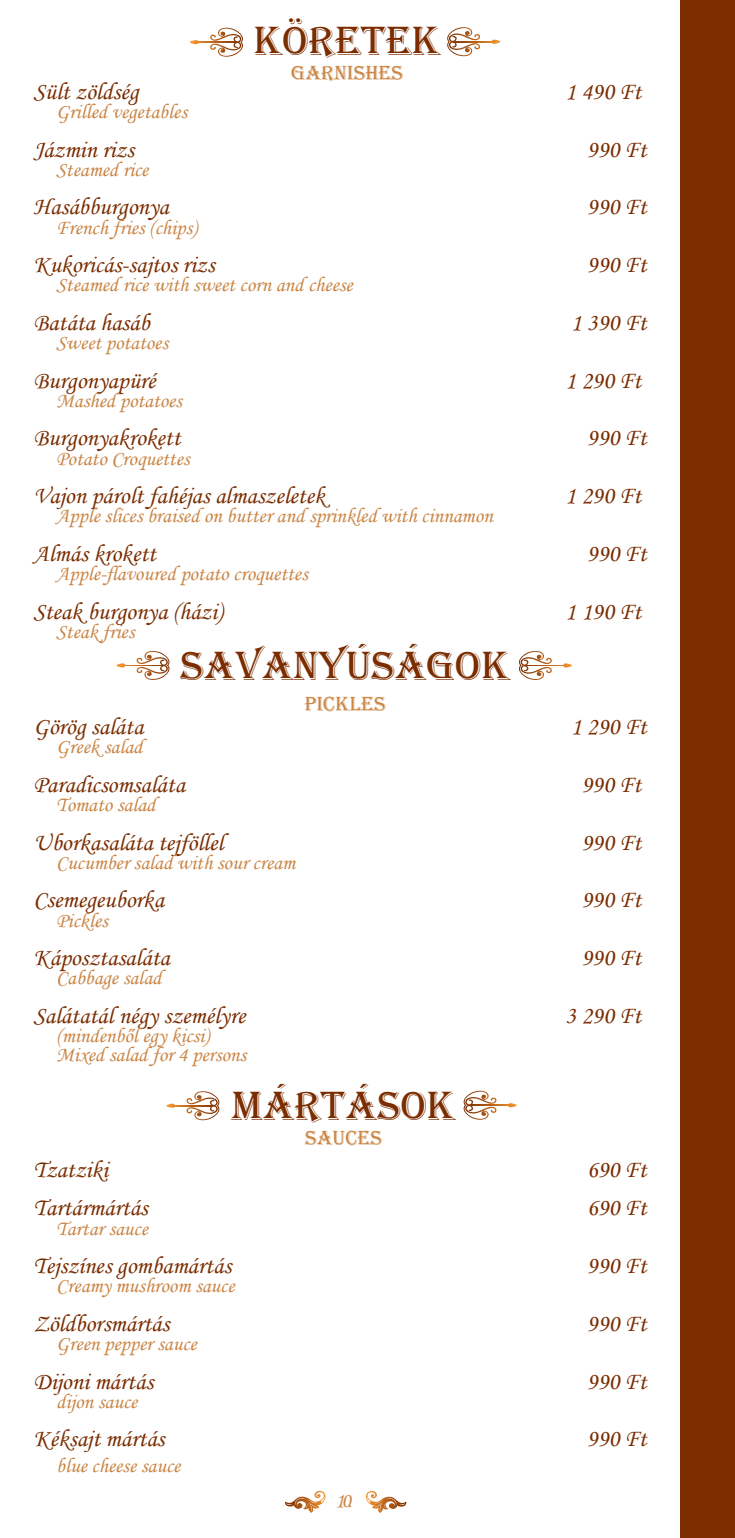
<style>
.page{position:relative;width:735px;height:1538px;background:#fff}
.page>*{position:absolute;margin:0;border:0;box-sizing:border-box;transform-origin:0 0}
.t1{font:42px "Algerian";color:#7b2d00}
.Ételnév{font:24.5px "Monotype Corsiva";color:#7b2d00}
.készült{font:21px "Monotype Corsiva";color:#ca8544}
.t2{font:21px "Algerian";color:#ca8544}
</style>
<div class="page">
<svg style="left:365px;top:1491px;width:42px;height:22px"></svg>
<svg style="left:285px;top:1490px;width:40px;height:23px"></svg>
<div style="left:680px;top:0;width:49px;height:1538px;background:#7b2d00"></div>
<div style="left:729px;top:0;width:5px;height:1538px;background:#7b2d00"></div>
<svg style="left:186px;top:1091px;width:34px;height:29px"></svg>
<svg style="left:166px;top:1103px;width:9px;height:5px"></svg>
<svg style="left:174px;top:1105px;width:38px;height:1px"></svg>
<svg style="left:463px;top:1091px;width:33px;height:29px"></svg>
<svg style="left:507px;top:1103px;width:9px;height:4px"></svg>
<svg style="left:470px;top:1105px;width:38px;height:1px"></svg>
<svg style="left:136px;top:651px;width:34px;height:29px"></svg>
<svg style="left:116px;top:663px;width:9px;height:4px"></svg>
<svg style="left:124px;top:665px;width:39px;height:1px"></svg>
<svg style="left:519px;top:651px;width:32px;height:29px"></svg>
<svg style="left:563px;top:663px;width:8px;height:4px"></svg>
<svg style="left:525px;top:665px;width:38px;height:1px"></svg>
<svg style="left:210px;top:28px;width:33px;height:29px"></svg>
<svg style="left:190px;top:40px;width:8px;height:4px"></svg>
<svg style="left:198px;top:42px;width:38px;height:1px"></svg>
<svg style="left:447px;top:27px;width:33px;height:29px"></svg>
<svg style="left:491px;top:40px;width:9px;height:4px"></svg>
<svg style="left:453px;top:41px;width:39px;height:1px"></svg>
<p class="t1" style="left:254px;top:18px;width:188px">KÖRETEK</p>
<p class="t2" style="left:291px;top:62px;width:114px">GARNISHES</p>
<p class="Ételnév" style="left:33px;top:76px;width:106px">Sült zöldség</p>
<p class="Ételnév" style="left:565px;top:76px;width:77px">1 490 Ft</p>
<p class="készült" style="left:56px;top:99px;width:132px">Grilled vegetables</p>
<p class="Ételnév" style="left:33px;top:134px;width:102px">Jázmin rizs</p>
<p class="Ételnév" style="left:586px;top:134px;width:61px">990 Ft</p>
<p class="készült" style="left:56px;top:157px;width:93px">Steamed rice</p>
<p class="Ételnév" style="left:33px;top:192px;width:137px">Hasábburgonya</p>
<p class="Ételnév" style="left:586px;top:192px;width:61px">990 Ft</p>
<p class="készült" style="left:56px;top:214px;width:142px">French fries (chips)</p>
<p class="Ételnév" style="left:33px;top:250px;width:182px">Kukoricás-sajtos rizs</p>
<p class="Ételnév" style="left:586px;top:250px;width:61px">990 Ft</p>
<p class="készült" style="left:56px;top:272px;width:298px">Steamed rice with sweet corn and cheese</p>
<p class="Ételnév" style="left:33px;top:307px;width:118px">Batáta hasáb</p>
<p class="Ételnév" style="left:570px;top:307px;width:77px">1 390 Ft</p>
<p class="készült" style="left:56px;top:330px;width:113px">Sweet potatoes</p>
<p class="Ételnév" style="left:33px;top:365px;width:124px">Burgonyapüré</p>
<p class="Ételnév" style="left:565px;top:365px;width:77px">1 290 Ft</p>
<p class="készült" style="left:56px;top:388px;width:127px">Mashed potatoes</p>
<p class="Ételnév" style="left:33px;top:423px;width:149px">Burgonyakrokett</p>
<p class="Ételnév" style="left:586px;top:423px;width:61px">990 Ft</p>
<p class="készült" style="left:56px;top:445px;width:135px">Potato Croquettes</p>
<p class="Ételnév" style="left:33px;top:481px;width:293px">Vajon párolt fahéjas almaszeletek</p>
<p class="Ételnév" style="left:565px;top:481px;width:77px">1 290 Ft</p>
<p class="készült" style="left:56px;top:503px;width:437px">Apple slices braised on butter and sprinkled with cinnamon</p>
<p class="Ételnév" style="left:33px;top:538px;width:124px">Almás krokett</p>
<p class="Ételnév" style="left:586px;top:538px;width:61px">990 Ft</p>
<p class="készült" style="left:56px;top:561px;width:253px">Apple-flavoured potato croquettes</p>
<p class="Ételnév" style="left:33px;top:596px;width:190px">Steak burgonya (házi)</p>
<p class="Ételnév" style="left:565px;top:596px;width:77px">1 190 Ft</p>
<p class="készült" style="left:56px;top:619px;width:80px">Steak fries</p>
<p class="t1" style="left:180px;top:642px;width:331px">SAVANYÚSÁGOK</p>
<p class="t2" style="left:304px;top:692px;width:83px">PICKLES</p>
<p class="Ételnév" style="left:33px;top:712px;width:111px">Görög saláta</p>
<p class="Ételnév" style="left:570px;top:712px;width:77px">1 290 Ft</p>
<p class="készült" style="left:56px;top:734px;width:88px">Greek salad</p>
<p class="Ételnév" style="left:33px;top:769px;width:153px">Paradicsomsaláta</p>
<p class="Ételnév" style="left:581px;top:769px;width:61px">990 Ft</p>
<p class="készült" style="left:56px;top:792px;width:101px">Tomato salad</p>
<p class="Ételnév" style="left:33px;top:827px;width:191px">Uborkasaláta tejföllel</p>
<p class="Ételnév" style="left:581px;top:827px;width:61px">990 Ft</p>
<p class="készült" style="left:56px;top:850px;width:240px">Cucumber salad with sour cream</p>
<p class="Ételnév" style="left:33px;top:885px;width:132px">Csemegeuborka</p>
<p class="Ételnév" style="left:581px;top:885px;width:61px">990 Ft</p>
<p class="készült" style="left:56px;top:907px;width:53px">Pickles</p>
<p class="Ételnév" style="left:33px;top:943px;width:138px">Káposztasaláta</p>
<p class="Ételnév" style="left:581px;top:943px;width:61px">990 Ft</p>
<p class="készült" style="left:56px;top:965px;width:106px">Cabbage salad</p>
<p class="Ételnév" style="left:33px;top:1000px;width:213px">Salátatál négy személyre</p>
<p class="Ételnév" style="left:565px;top:1000px;width:77px">3 290 Ft</p>
<p class="készült" style="left:56px;top:1023px;width:154px">(mindenből egy kicsi)</p>
<p class="készült" style="left:56px;top:1042px;width:191px">Mixed salad for 4 persons</p>
<p class="t1" style="left:232px;top:1082px;width:225px">MÁRTÁSOK</p>
<p class="t2" style="left:305px;top:1126px;width:79px">SAUCES</p>
<p class="Ételnév" style="left:33px;top:1154px;width:76px">Tzatziki</p>
<p class="Ételnév" style="left:586px;top:1154px;width:61px">690 Ft</p>
<p class="Ételnév" style="left:33px;top:1193px;width:116px">Tartármártás</p>
<p class="Ételnév" style="left:586px;top:1193px;width:61px">690 Ft</p>
<p class="készült" style="left:56px;top:1215px;width:93px">Tartar sauce</p>
<p class="Ételnév" style="left:33px;top:1251px;width:199px">Tejszínes gombamártás</p>
<p class="Ételnév" style="left:586px;top:1251px;width:61px">990 Ft</p>
<p class="készült" style="left:56px;top:1273px;width:180px">Creamy mushroom sauce</p>
<p class="Ételnév" style="left:33px;top:1308px;width:137px">Zöldborsmártás</p>
<p class="Ételnév" style="left:586px;top:1308px;width:61px">990 Ft</p>
<p class="készült" style="left:56px;top:1331px;width:142px">Green pepper sauce</p>
<p class="Ételnév" style="left:33px;top:1366px;width:121px">Dijoni mártás</p>
<p class="Ételnév" style="left:586px;top:1366px;width:61px">990 Ft</p>
<p class="készült" style="left:56px;top:1389px;width:83px">dijon sauce</p>
<p class="Ételnév" style="left:33px;top:1424px;width:132px">Kéksajt mártás</p>
<p class="Ételnév" style="left:586px;top:1424px;width:61px">990 Ft</p>
<p class="készült" style="left:56px;top:1452px;width:125px">blue cheese sauce</p>
<p class="készült" style="left:335px;top:1487px;width:18px">10.</p>
</div>
